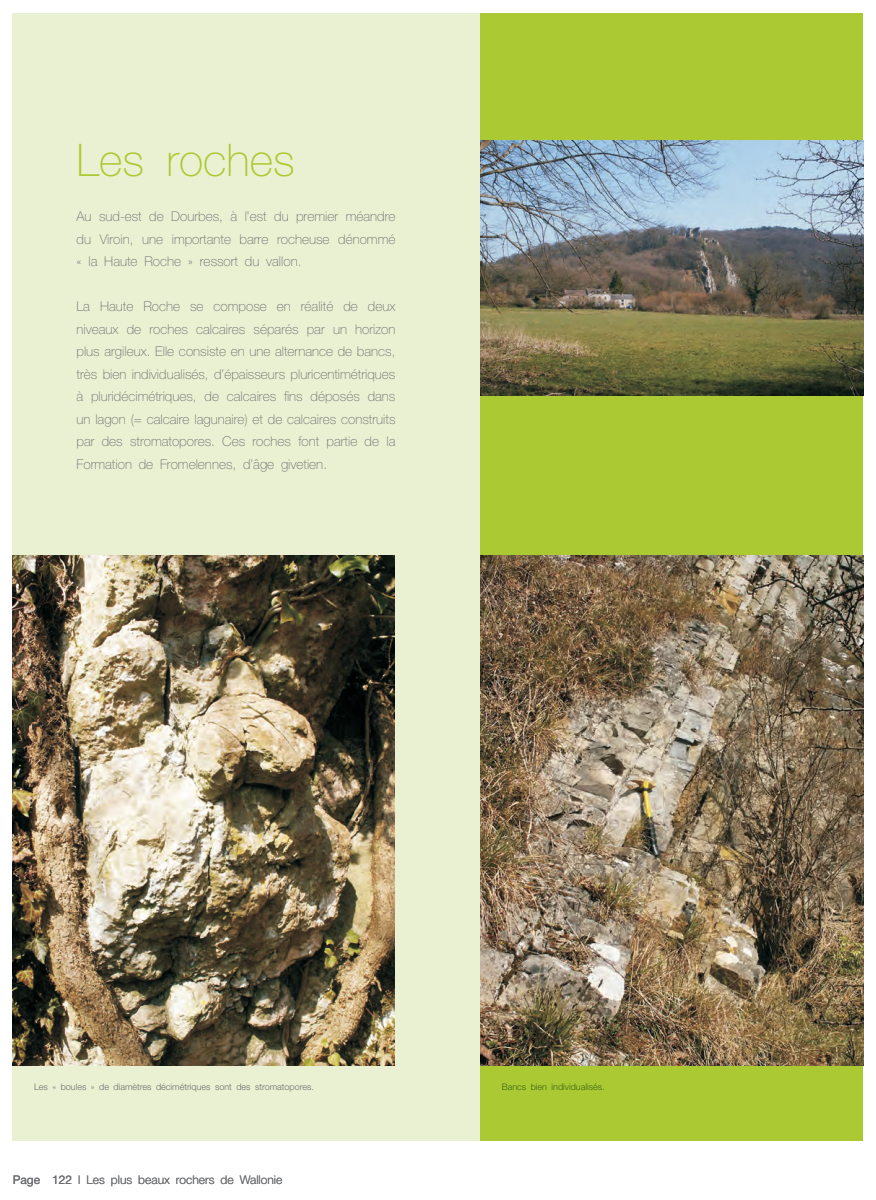
<style>
.page{position:relative;width:876px;height:1200px;background:#fff}
.page>*{position:absolute;margin:0;border:0;box-sizing:border-box;transform-origin:0 0}
.t1{font:100 45px "Helvetica Neue";color:#aac932}
.t2{font:100 13.5px/22.5px "Helvetica Neue";color:#6c6d70;text-align:justify}
.t3{font:300 12px "Helvetica Neue";color:#6c6d70}
.t4{font:300 9px "Helvetica Neue";color:#6c6d70}
.t5{font:300 9px "Helvetica Neue";color:#3e6617}
.s1{font-weight:400}
</style>
<div class="page">
<div style="left:13px;top:13px;width:850px;height:1127px;background:#eaf1d2"></div>
<div style="left:480px;top:13px;width:383px;height:1127px;background:#aac932"></div>
<img style="left:480px;top:555px;width:383px;height:510px">
<img style="left:13px;top:555px;width:382px;height:510px">
<img style="left:480px;top:140px;width:383px;height:255px">
<h1 class="t1" style="left:77px;top:134px;width:220px">Les roches</h1>
<p class="t2" style="left:77px;top:205px;width:320px">Au sud-est de Dourbes, à l’est du premier méandre du Viroin, une importante barre rocheuse dénommé « la Haute Roche » ressort du vallon.</p>
<p class="t2" style="left:77px;top:295px;width:320px">La Haute Roche se compose en réalité de deux niveaux de roches calcaires séparés par un horizon plus argileux. Elle consiste en une alternance de bancs, très bien individualisés, d’épaisseurs pluricentimétriques à pluridécimétriques, de calcaires fins déposés dans un lagon (= calcaire lagunaire) et de calcaires construits par des stromatopores. Ces roches font partie de la Formation de Fromelennes, d’âge givetien.</p>
<p class="t4" style="left:34px;top:1081px;width:281px">Les « boules » de diamètres décimétriques sont des stromatopores.</p>
<p class="t5" style="left:502px;top:1081px;width:104px">Bancs bien individualisés.</p>
<p class="t3" style="left:13px;top:1171px;width:271px"><span class="s1">Page 122</span> l Les plus beaux rochers de Wallonie</p>
</div>
